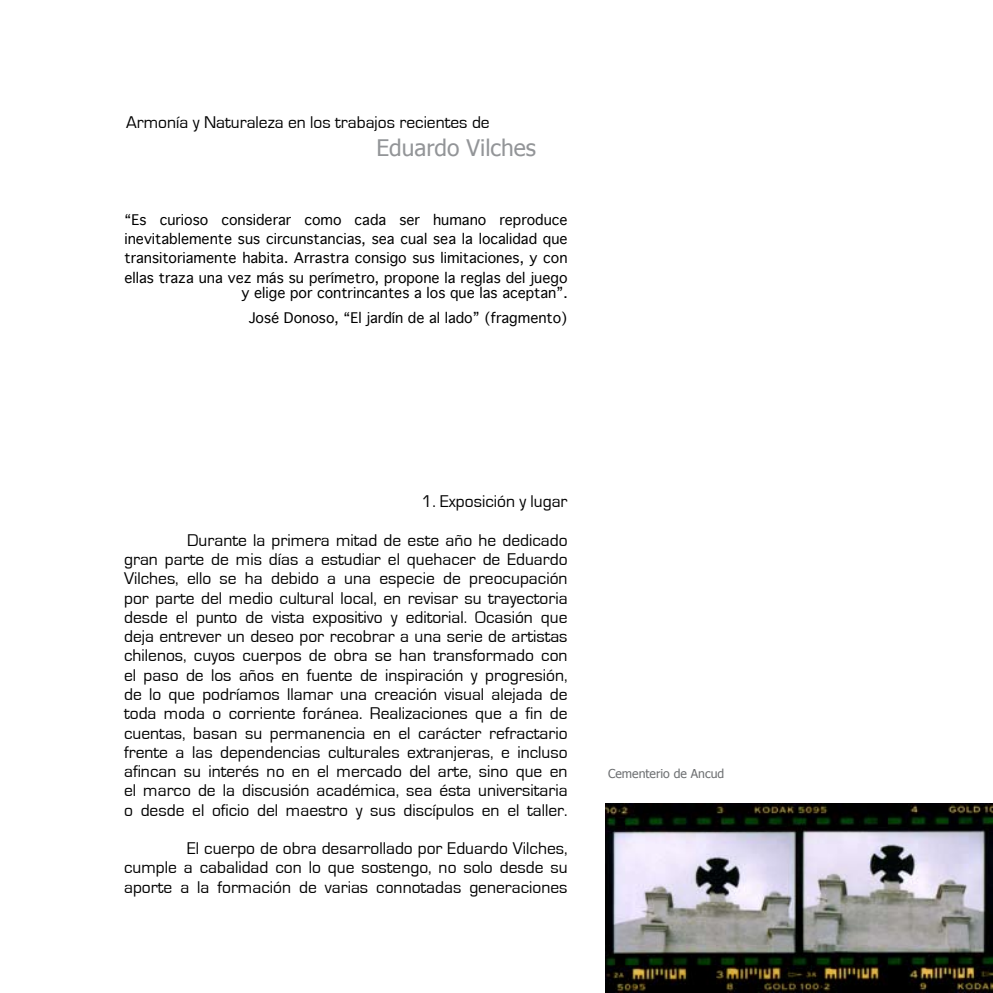
<style>
.page{position:relative;width:993px;height:993px;background:#fff}
.page>*{position:absolute;margin:0;border:0;box-sizing:border-box;transform-origin:0 0}
.t1{font:22.75px "Tahoma";color:#939598}
.t2{font:17.5px/19.2px "Eurostile";color:#000;text-align:justify}
.t3{font:14px/19.2px "Geneva";color:#000;text-align:justify}
.t4{font:12.25px "Tahoma";color:#6d6f71}
</style>
<div class="page">
<img style="left:605px;top:803px;width:387px;height:188px">
<p class="t2" style="left:126px;top:112px;width:365px">Armonía y Naturaleza en los trabajos recientes de</p>
<h1 class="t1" style="left:376px;top:133px;width:161px">Eduardo Vilches</h1>
<p class="t3" style="left:124px;top:211px;width:444px">“Es curioso considerar como cada ser humano reproduce inevitablemente sus circunstancias, sea cual sea la localidad que transitoriamente habita. Arrastra consigo sus limitaciones, y con ellas traza una vez más su perímetro, propone la reglas del juego</p>
<p class="t3" style="left:241px;top:282px;width:327px;line-height:24.5px;text-align:center">y elige por contrincantes a los que las aceptan”.<br>José Donoso, “El jardín de al lado” (fragmento)</p>
<p class="t2" style="left:421px;top:492px;width:147px">1. Exposición y lugar</p>
<p class="t2" style="left:124px;top:530px;width:445px;text-indent:63px">Durante la primera mitad de este año he dedicado gran parte de mis días a estudiar el quehacer de Eduardo Vilches, ello se ha debido a una especie de preocupación por parte del medio cultural local, en revisar su trayectoria desde el punto de vista expositivo y editorial. Ocasión que deja entrever un deseo por recobrar a una serie de artistas chilenos, cuyos cuerpos de obra se han transformado con el paso de los años en fuente de inspiración y progresión, de lo que podríamos llamar una creación visual alejada de toda moda o corriente foránea. Realizaciones que a fin de cuentas, basan su permanencia en el carácter refractario frente a las dependencias culturales extranjeras, e incluso afincan su interés no en el mercado del arte, sino que en el marco de la discusión académica, sea ésta universitaria o desde el oficio del maestro y sus discípulos en el taller.</p>
<p class="t2" style="left:124px;top:838px;width:445px;text-indent:63px">El cuerpo de obra desarrollado por Eduardo Vilches, cumple a cabalidad con lo que sostengo, no solo desde su aporte a la formación de varias connotadas generaciones</p>
<p class="t4" style="left:608px;top:765px;width:118px">Cementerio de Ancud</p>
</div>
